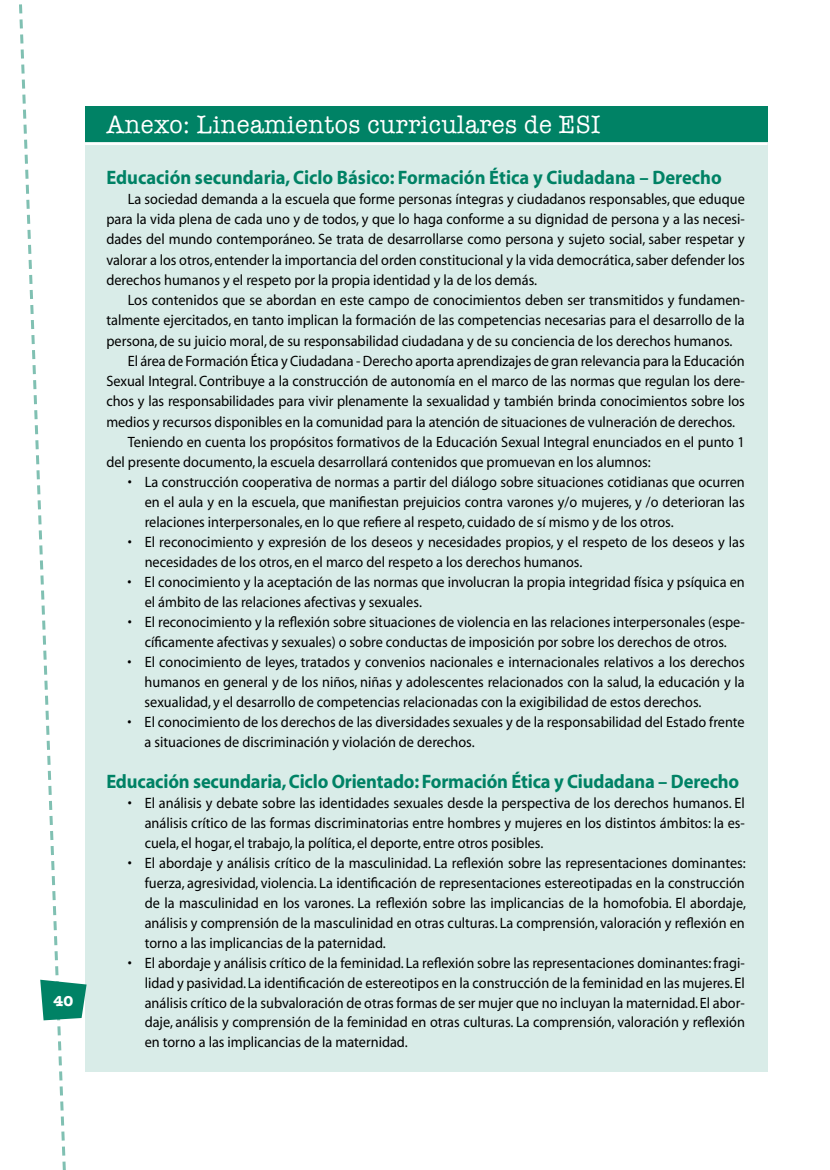
<style>
.page{position:relative;width:830px;height:1170px;background:#fff}
.page>*{position:absolute;margin:0;border:0;box-sizing:border-box;transform-origin:0 0}
.t1{font:25.5px "American Typewriter";letter-spacing:.02em;color:#fff;scale:.95 1}
.t2{font:700 19.5px "Myriad";letter-spacing:-.01em;color:#008265;scale:.95 1}
.t3{font:15px/20px "Myriad";color:#000;text-align:justify;scale:.95 1}
.t4{font:700 15px "American Typewriter";color:#fff}
</style>
<div class="page">
<svg style="left:19px;top:4px;width:47px;height:1165px"></svg>
<div style="left:85px;top:106px;width:682px;height:416px;background:#008265"></div>
<div style="left:85px;top:143px;width:682px;height:928px;background:#d9ece8"></div>
<hr style="left:85px;top:143px;width:682px;height:2px;background:#fff">
<svg style="left:40px;top:979px;width:47px;height:41px"></svg>
<p class="t4" style="left:53px;top:988px;width:21px">40</p>
<h1 class="t1" style="left:106px;top:104px;width:521px">Anexo: Lineamientos curriculares de ESI</h1>
<h2 class="t2" style="left:106px;top:167px;width:649px">Educación secundaria, Ciclo Básico: Formación Ética y Ciudadana – Derecho</h2>
<p class="t3" style="left:106px;top:189px;width:673px;text-indent:21px">La sociedad demanda a la escuela que forme personas íntegras y ciudadanos responsables, que eduque para la vida plena de cada uno y de todos, y que lo haga conforme a su dignidad de persona y a las necesi&shy;dades del mundo contemporáneo. Se trata de desarrollarse como persona y sujeto social, saber respetar y valorar a los otros, entender la importancia del orden constitucional y la vida democrática, saber defender los derechos humanos y el respeto por la propia identidad y la de los demás.</p>
<p class="t3" style="left:128px;top:291px;width:650px">Los contenidos que se abordan en este campo de conocimientos deben ser transmitidos y fundamen-</p>
<p class="t3" style="left:106px;top:311px;width:673px">talmente ejercitados, en tanto implican la formación de las competencias necesarias para el desarrollo de la</p>
<p class="t3" style="left:106px;top:331px;width:660px">persona, de su juicio moral, de su responsabilidad ciudadana y de su conciencia de los derechos humanos.</p>
<p class="t3" style="left:128px;top:351px;width:651px">El área de Formación Ética y Ciudadana - Derecho aporta aprendizajes de gran relevancia para la Educación</p>
<p class="t3" style="left:106px;top:372px;width:673px">Sexual Integral. Contribuye a la construcción de autonomía en el marco de las normas que regulan los dere-</p>
<p class="t3" style="left:106px;top:392px;width:673px">chos y las responsabilidades para vivir plenamente la sexualidad y también brinda conocimientos sobre los</p>
<p class="t3" style="left:106px;top:412px;width:663px">medios y recursos disponibles en la comunidad para la atención de situaciones de vulneración de derechos.</p>
<p class="t3" style="left:128px;top:432px;width:651px">Teniendo en cuenta los propósitos formativos de la Educación Sexual Integral enunciados en el punto 1</p>
<p class="t3" style="left:106px;top:453px;width:574px">del presente documento, la escuela desarrollará contenidos que promuevan en los alumnos:</p>
<p class="t3" style="left:145px;top:473px;width:633px;text-indent:-17px">• La construcción cooperativa de normas a partir del diálogo sobre situaciones cotidianas que ocurren en el aula y en la escuela, que manifiestan prejuicios contra varones y/o mujeres, y /o deterioran las relaciones interpersonales, en lo que refiere al respeto, cuidado de sí mismo y de los otros.</p>
<p class="t3" style="left:145px;top:532px;width:633px;text-indent:-17px">• El reconocimiento y expresión de los deseos y necesidades propios, y el respeto de los deseos y las necesidades de los otros, en el marco del respeto a los derechos humanos.</p>
<p class="t3" style="left:145px;top:572px;width:633px;text-indent:-17px">• El conocimiento y la aceptación de las normas que involucran la propia integridad física y psíquica en el ámbito de las relaciones afectivas y sexuales.</p>
<p class="t3" style="left:128px;top:612px;width:650px;text-align:center">• El reconocimiento y la reflexión sobre situaciones de violencia en las relaciones interpersonales (espe&shy;cíficamente afectivas y sexuales) o sobre conductas de imposición por sobre los derechos de otros.</p>
<p class="t3" style="left:144px;top:652px;width:633px;text-indent:-17px">• El conocimiento de leyes, tratados y convenios nacionales e internacionales relativos a los derechos humanos en general y de los niños, niñas y adolescentes relacionados con la salud, la educación y la sexualidad, y el desarrollo de competencias relacionadas con la exigibilidad de estos derechos.</p>
<p class="t3" style="left:144px;top:712px;width:633px;text-indent:-17px">• El conocimiento de los derechos de las diversidades sexuales y de la responsabilidad del Estado frente a situaciones de discriminación y violación de derechos.</p>
<h2 class="t2" style="left:106px;top:771px;width:667px">Educación secundaria, Ciclo Orientado: Formación Ética y Ciudadana – Derecho</h2>
<p class="t3" style="left:145px;top:793px;width:633px;text-indent:-17px">• El análisis y debate sobre las identidades sexuales desde la perspectiva de los derechos humanos. El análisis crítico de las formas discriminatorias entre hombres y mujeres en los distintos ámbitos: la es&shy;cuela, el hogar, el trabajo, la política, el deporte, entre otros posibles.</p>
<p class="t3" style="left:145px;top:853px;width:634px;text-indent:-17px">• El abordaje y análisis crítico de la masculinidad. La reflexión sobre las representaciones dominantes: fuerza, agresividad, violencia. La identificación de representaciones estereotipadas en la construcción de la masculinidad en los varones. La reflexión sobre las implicancias de la homofobia. El abordaje, análisis y comprensión de la masculinidad en otras culturas. La comprensión, valoración y reflexión en torno a las implicancias de la paternidad.</p>
<p class="t3" style="left:145px;top:953px;width:633px;text-indent:-17px">• El abordaje y análisis crítico de la feminidad. La reflexión sobre las representaciones dominantes:fragi&shy;lidad y pasividad. La identificación de estereotipos en la construcción de la feminidad en las mujeres. El análisis crítico de la subvaloración de otras formas de ser mujer que no incluyan la maternidad. El abor&shy;daje, análisis y comprensión de la feminidad en otras culturas. La comprensión, valoración y reflexión en torno a las implicancias de la maternidad.</p>
</div>
